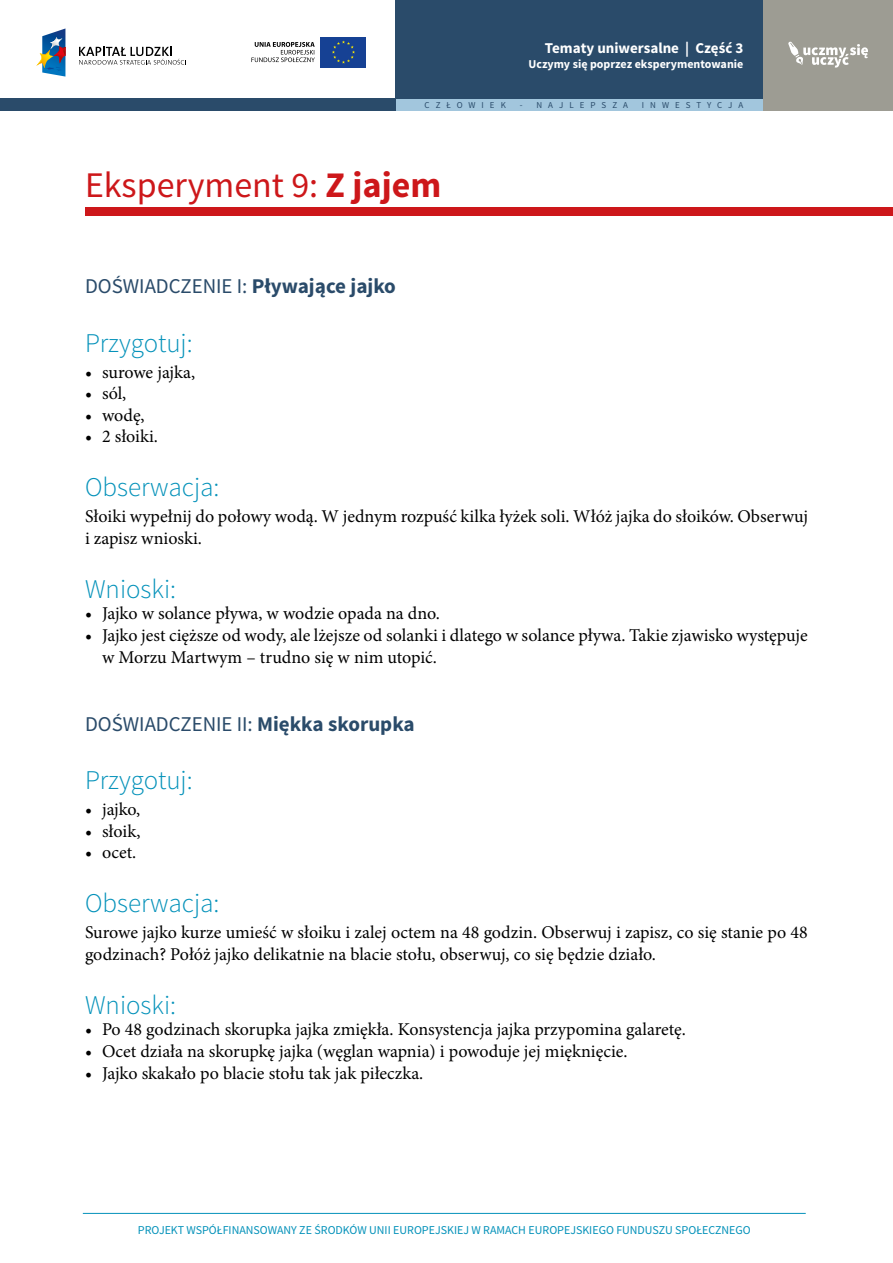
<style>
.page{position:relative;width:893px;height:1263px;background:#fff}
.page>*{position:absolute;margin:0;border:0;box-sizing:border-box;transform-origin:0 0}
.t1{font:36px "Source Sans Pro";color:#cd171a}
.t2{font:300 27px "Source Sans Pro";color:#0592ba}
.t3{font:21px "Source Sans Pro";color:#2a4b6a}
.t4{font:18px/21.6px "Minion Pro";color:#000}
.t5{font:700 15px "Source Sans Pro";color:#fff}
.t6{font:12px "Source Sans Pro";color:#0592ba}
.t7{font:700 12px "Source Sans Pro";color:#fff}
.t8{font:9px "Source Sans Pro";letter-spacing:.67em;color:#2a4b6a}
.s1{font-weight:700}
</style>
<div class="page">
<div style="left:395px;top:99px;width:368px;height:12px;background:#a2c6dd"></div>
<div style="left:0;top:99px;width:395px;height:12px;background:#2a4b6a"></div>
<div style="left:763px;top:0;width:130px;height:111px;background:#9d9c93"></div>
<div style="left:395px;top:0;width:368px;height:99px;background:#2a4b6a"></div>
<svg style="left:788px;top:42px;width:80px;height:26px"></svg>
<hr style="left:83px;top:1213px;width:723px;height:1px;background:#0592ba">
<svg style="left:79px;top:47px;width:107px;height:18px"></svg>
<svg style="left:36px;top:28px;width:29px;height:49px"></svg>
<div style="left:320px;top:37px;width:46px;height:30px;background:#164194"></div>
<svg style="left:332px;top:40px;width:23px;height:24px"></svg>
<svg style="left:251px;top:42px;width:64px;height:20px"></svg>
<div style="left:85px;top:208px;width:808px;height:8px;background:#cd171a"></div>
<p class="t5" style="left:545px;top:39px;width:200px">Tematy uniwersalne | Część 3</p>
<p class="t7" style="left:528px;top:56px;width:216px">Uczymy się poprzez eksperymentowanie</p>
<p class="t8" style="left:425px;top:100px;width:83px">CZŁOWIEK</p>
<p class="t8" style="left:520px;top:100px;width:110px">- NAJLEPSZA</p>
<p class="t8" style="left:642px;top:100px;width:103px">INWESTYCJA</p>
<h1 class="t1" style="left:85px;top:163px;width:358px">Eksperyment 9: <span class="s1">Z jajem</span></h1>
<p class="t3" style="left:85px;top:273px;width:312px">DOŚWIADCZENIE I: <span class="s1">Pływające jajko</span></p>
<h2 class="t2" style="left:85px;top:326px;width:109px">Przygotuj:</h2>
<p class="t4" style="left:85px;top:361px;width:112px">• surowe jajka,</p>
<p class="t4" style="left:85px;top:383px;width:43px">• sól,</p>
<p class="t4" style="left:85px;top:404px;width:61px">• wodę,</p>
<p class="t4" style="left:85px;top:426px;width:74px">• 2 słoiki.</p>
<h2 class="t2" style="left:85px;top:471px;width:136px">Obserwacja:</h2>
<p class="t4" style="left:85px;top:506px;width:724px">Słoiki wypełnij do połowy wodą. W jednym rozpuść kilka łyżek soli. Włóż jajka do słoików. Obserwuj i zapisz wnioski.</p>
<h2 class="t2" style="left:85px;top:572px;width:93px">Wnioski:</h2>
<p class="t4" style="left:85px;top:603px;width:356px">• Jajko w solance pływa, w wodzie opada na dno.</p>
<p class="t4" style="left:102px;top:624px;width:707px;text-indent:-17px">• Jajko jest cięższe od wody, ale lżejsze od solanki i dlatego w solance pływa. Takie zjawisko występuje w Morzu Martwym – trudno się w nim utopić.</p>
<p class="t3" style="left:85px;top:711px;width:331px">DOŚWIADCZENIE II: <span class="s1">Miękka skorupka</span></p>
<h2 class="t2" style="left:85px;top:764px;width:109px">Przygotuj:</h2>
<p class="t4" style="left:85px;top:799px;width:57px">• jajko,</p>
<p class="t4" style="left:85px;top:820px;width:57px">• słoik,</p>
<p class="t4" style="left:85px;top:842px;width:53px">• ocet.</p>
<h2 class="t2" style="left:85px;top:887px;width:136px">Obserwacja:</h2>
<p class="t4" style="left:85px;top:922px;width:724px">Surowe jajko kurze umieść w słoiku i zalej octem na 48 godzin. Obserwuj i zapisz, co się stanie po 48 godzinach? Połóż jajko delikatnie na blacie stołu, obserwuj, co się będzie działo.</p>
<h2 class="t2" style="left:85px;top:988px;width:93px">Wnioski:</h2>
<p class="t4" style="left:85px;top:1019px;width:602px">• Po 48 godzinach skorupka jajka zmiękła. Konsystencja jajka przypomina galaretę.</p>
<p class="t4" style="left:85px;top:1040px;width:544px">• Ocet działa na skorupkę jajka (węglan wapnia) i powoduje jej mięknięcie.</p>
<p class="t4" style="left:85px;top:1062px;width:340px">• Jajko skakało po blacie stołu tak jak piłeczka.</p>
<p class="t6" style="left:138px;top:1222px;width:614px">PROJEKT WSPÓŁFINANSOWANY ZE ŚRODKÓW UNII EUROPEJSKIEJ W RAMACH EUROPEJSKIEGO FUNDUSZU SPOŁECZNEGO</p>
</div>
